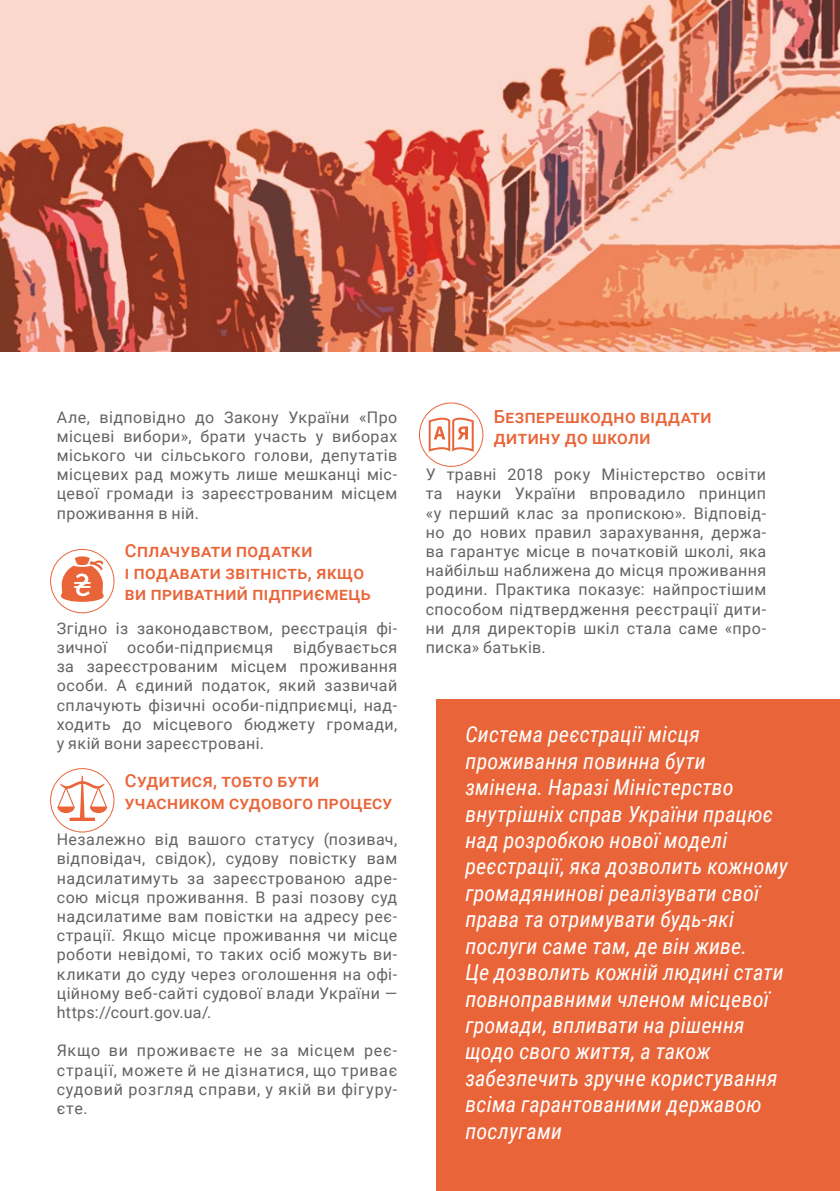
<style>
.page{position:relative;width:840px;height:1191px;background:#fff}
.page>*{position:absolute;margin:0;border:0;box-sizing:border-box;transform-origin:0 0}
.t1{font:italic 22px/26.4px "Roboto Condensed";letter-spacing:.01em;color:#fff}
.t2{font:500 18px/21.6px "Roboto";letter-spacing:.02em;color:#e96539}
.t3{font:16px/19.2px "Roboto";letter-spacing:.03em;color:#646363;text-align:justify}
</style>
<div class="page">
<img style="left:0;top:0;width:839px;height:351px">
<div style="left:436px;top:699px;width:403px;height:492px;background:#e96539"></div>
<svg style="left:50px;top:768px;width:64px;height:64px"></svg>
<svg style="left:50px;top:549px;width:64px;height:64px"></svg>
<svg style="left:419px;top:402px;width:64px;height:65px"></svg>
<p class="t3" style="left:57px;top:407px;width:342px">Але, відповідно до Закону України «Про місцеві вибори», брати участь у виборах міського чи сільського голови, депутатів місцевих рад можуть лише мешканці міс&shy;цевої громади із зареєстрованим місцем проживання в ній.</p>
<p class="t2" style="left:125px;top:539px;width:247px">Сплачувати податки<br>і подавати звітність, якщо ви приватний підприємець</p>
<p class="t3" style="left:57px;top:618px;width:342px">Згідно із законодавством, реєстрація фі&shy;зичної</p>
<p class="t3" style="left:57px;top:637px;width:342px;text-indent:236px">відбувається за зареєстрованим місцем проживання особи. А єдиний податок, який зазвичай сплачують фізичні особи-підприємці, над&shy;ходить до місцевого бюджету громади, у якій вони зареєстровані.</p>
<p class="t2" style="left:125px;top:769px;width:268px">Судитися, тобто бути учасником судового процесу</p>
<p class="t3" style="left:57px;top:829px;width:342px">Незалежно від вашого статусу (позивач, відповідач, свідок), судову повістку вам надсилатимуть за зареєстрованою адре&shy;сою місця проживання. В разі позову суд надсилатиме вам повістки на адресу реє&shy;страції. Якщо місце проживання чи місце роботи невідомі, то таких осіб можуть ви&shy;кликати до суду через оголошення на офі&shy;ційному веб-сайті судової влади України — https://court.gov.ua/.</p>
<p class="t3" style="left:57px;top:1040px;width:342px">Якщо ви проживаєте не за місцем реє&shy;страції, можете й не дізнатися, що триває судовий розгляд справи, у якій ви фігуру&shy;єте.</p>
<p class="t3" style="left:127px;top:637px;width:147px">особи-підприємця</p>
<p class="t2" style="left:493px;top:405px;width:219px">Безперешкодно віддати дитину до школи</p>
<p class="t3" style="left:425px;top:464px;width:342px">У травні 2018 року Міністерство освіти та науки України впровадило принцип «у перший клас за пропискою». Відповід&shy;но до нових правил зарахування, держа&shy;ва гарантує місце в початковій школі, яка найбільш наближена до місця проживання родини. Практика показує: найпростішим способом підтвердження реєстрації дити&shy;ни для директорів шкіл стала саме «про&shy;писка» батьків.</p>
<p class="t1" style="left:465px;top:720px;width:324px">Система реєстрації місця проживання повинна бути змінена. Наразі Міністерство внутрішніх справ України працює над розробкою нової моделі реєстрації, яка дозволить кожному громадянинові реалізувати свої права та отримувати будь-які послуги саме там, де він живе.<br>Це дозволить кожній людині стати повноправними членом місцевої громади, впливати на рішення щодо свого життя, а також забезпечить зручне користування всіма гарантованими державою послугами</p>
</div>
